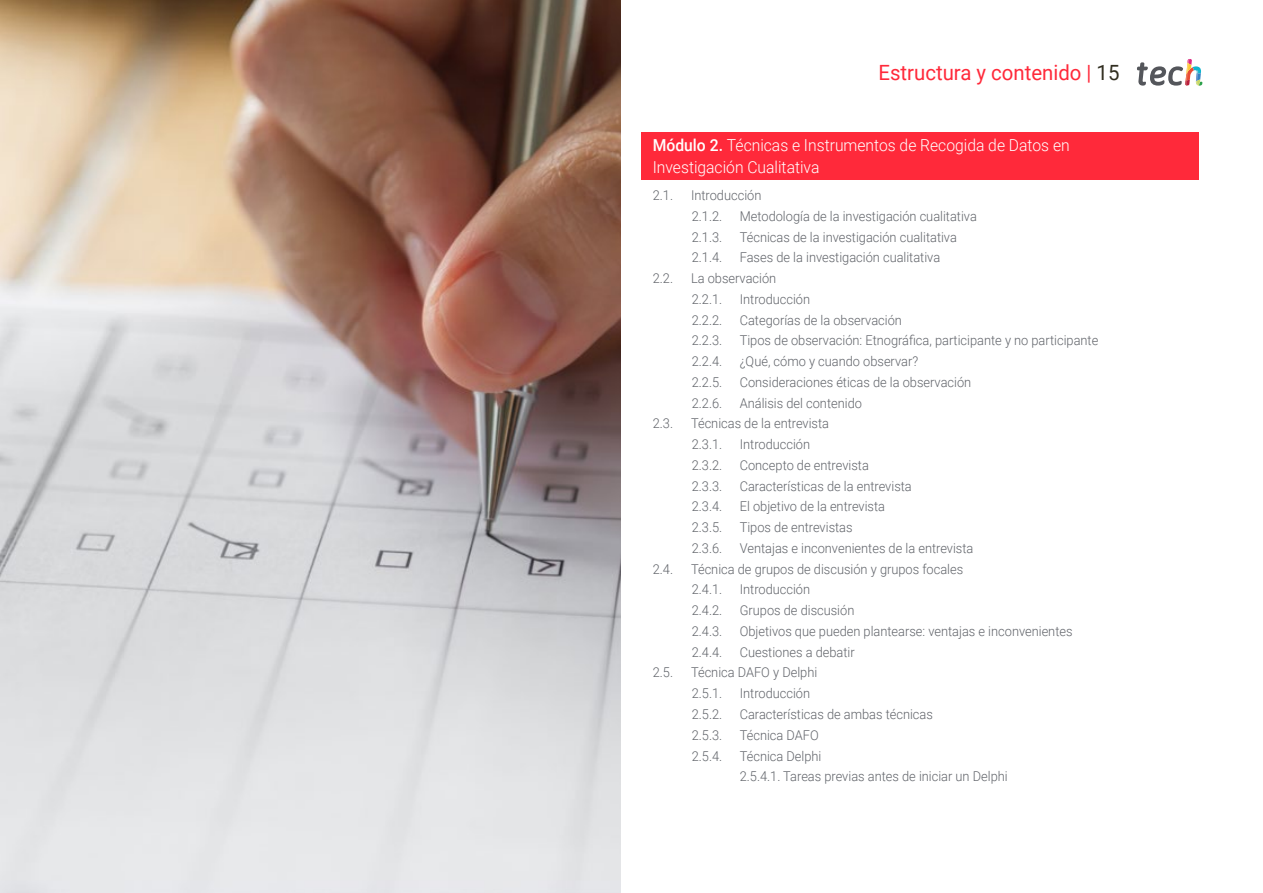
<style>
.page{position:relative;width:1263px;height:893px;background:#fff}
.page>*{position:absolute;margin:0;border:0;box-sizing:border-box;transform-origin:0 0}
.t1{font:21px "Roboto";color:#ff293a}
.t2{font:300 16.5px/22.5px "Roboto";color:#fff;scale:.95 1}
.t3{font:300 13.5px/20.7px "Roboto";color:#61646a;scale:.95 1}
.s1{color:#312e20}
.s2{font-weight:500}
</style>
<div class="page">
<svg style="left:1137px;top:59px;width:65px;height:27px"></svg>
<div style="left:642px;top:132px;width:557px;height:47px;background:#ff293a"></div>
<img style="left:0;top:0;width:621px;height:893px">
<h1 class="t1" style="left:878px;top:57px;width:242px">Estructura y contenido | <span class="s1">15</span></h1>
<p class="t2" style="left:653px;top:133px;width:440px"><span class="s2">Módulo 2.</span> Técnicas e Instrumentos de Recogida de Datos en<br>Investigación Cualitativa</p>
<p class="t3" style="left:653px;top:185px;width:23px">2.1.</p>
<p class="t3" style="left:691px;top:185px;width:76px">Introducción<br>2.1.2.</p>
<p class="t3" style="left:740px;top:205px;width:251px">Metodología de la investigación cualitativa</p>
<p class="t3" style="left:692px;top:226px;width:34px">2.1.3.</p>
<p class="t3" style="left:740px;top:226px;width:230px">Técnicas de la investigación cualitativa</p>
<p class="t3" style="left:692px;top:247px;width:34px">2.1.4.</p>
<p class="t3" style="left:740px;top:247px;width:213px">Fases de la investigación cualitativa</p>
<p class="t3" style="left:653px;top:268px;width:23px">2.2.</p>
<p class="t3" style="left:691px;top:268px;width:91px">La observación<br>2.2.1.</p>
<p class="t3" style="left:740px;top:288px;width:76px">Introducción</p>
<p class="t3" style="left:692px;top:309px;width:34px">2.2.2.</p>
<p class="t3" style="left:740px;top:309px;width:172px">Categorías de la observación</p>
<p class="t3" style="left:692px;top:330px;width:34px">2.2.3.</p>
<p class="t3" style="left:740px;top:330px;width:379px">Tipos de observación: Etnográfica, participante y no participante</p>
<p class="t3" style="left:692px;top:351px;width:34px">2.2.4.</p>
<p class="t3" style="left:740px;top:351px;width:189px">¿Qué, cómo y cuando observar?</p>
<p class="t3" style="left:692px;top:371px;width:34px">2.2.5.</p>
<p class="t3" style="left:740px;top:371px;width:245px">Consideraciones éticas de la observación</p>
<p class="t3" style="left:692px;top:392px;width:34px">2.2.6.</p>
<p class="t3" style="left:740px;top:392px;width:130px">Análisis del contenido</p>
<p class="t3" style="left:653px;top:413px;width:23px">2.3.</p>
<p class="t3" style="left:691px;top:413px;width:147px">Técnicas de la entrevista<br>2.3.1.</p>
<p class="t3" style="left:740px;top:434px;width:76px">Introducción</p>
<p class="t3" style="left:692px;top:454px;width:34px">2.3.2.</p>
<p class="t3" style="left:740px;top:454px;width:137px">Concepto de entrevista</p>
<p class="t3" style="left:692px;top:475px;width:34px">2.3.3.</p>
<p class="t3" style="left:740px;top:475px;width:183px">Características de la entrevista</p>
<p class="t3" style="left:692px;top:496px;width:34px">2.3.4.</p>
<p class="t3" style="left:740px;top:496px;width:154px">El objetivo de la entrevista</p>
<p class="t3" style="left:692px;top:517px;width:34px">2.3.5.</p>
<p class="t3" style="left:740px;top:517px;width:120px">Tipos de entrevistas</p>
<p class="t3" style="left:692px;top:537px;width:34px">2.3.6.</p>
<p class="t3" style="left:740px;top:537px;width:247px">Ventajas e inconvenientes de la entrevista</p>
<p class="t3" style="left:653px;top:558px;width:23px">2.4.</p>
<p class="t3" style="left:691px;top:558px;width:288px">Técnica de grupos de discusión y grupos focales<br>2.4.1.</p>
<p class="t3" style="left:740px;top:579px;width:76px">Introducción</p>
<p class="t3" style="left:692px;top:600px;width:34px">2.4.2.</p>
<p class="t3" style="left:740px;top:600px;width:122px">Grupos de discusión</p>
<p class="t3" style="left:692px;top:620px;width:34px">2.4.3.</p>
<p class="t3" style="left:740px;top:620px;width:352px">Objetivos que pueden plantearse: ventajas e inconvenientes</p>
<p class="t3" style="left:692px;top:641px;width:34px">2.4.4.</p>
<p class="t3" style="left:740px;top:641px;width:123px">Cuestiones a debatir</p>
<p class="t3" style="left:653px;top:662px;width:23px">2.5.</p>
<p class="t3" style="left:691px;top:662px;width:134px">Técnica DAFO y Delphi<br>2.5.1.</p>
<p class="t3" style="left:740px;top:683px;width:76px">Introducción</p>
<p class="t3" style="left:692px;top:703px;width:34px">2.5.2.</p>
<p class="t3" style="left:740px;top:703px;width:205px">Características de ambas técnicas</p>
<p class="t3" style="left:692px;top:724px;width:34px">2.5.3.</p>
<p class="t3" style="left:740px;top:724px;width:85px">Técnica DAFO</p>
<p class="t3" style="left:692px;top:745px;width:34px">2.5.4.</p>
<p class="t3" style="left:740px;top:745px;width:283px">Técnica Delphi<br>2.5.4.1. Tareas previas antes de iniciar un Delphi</p>
</div>
